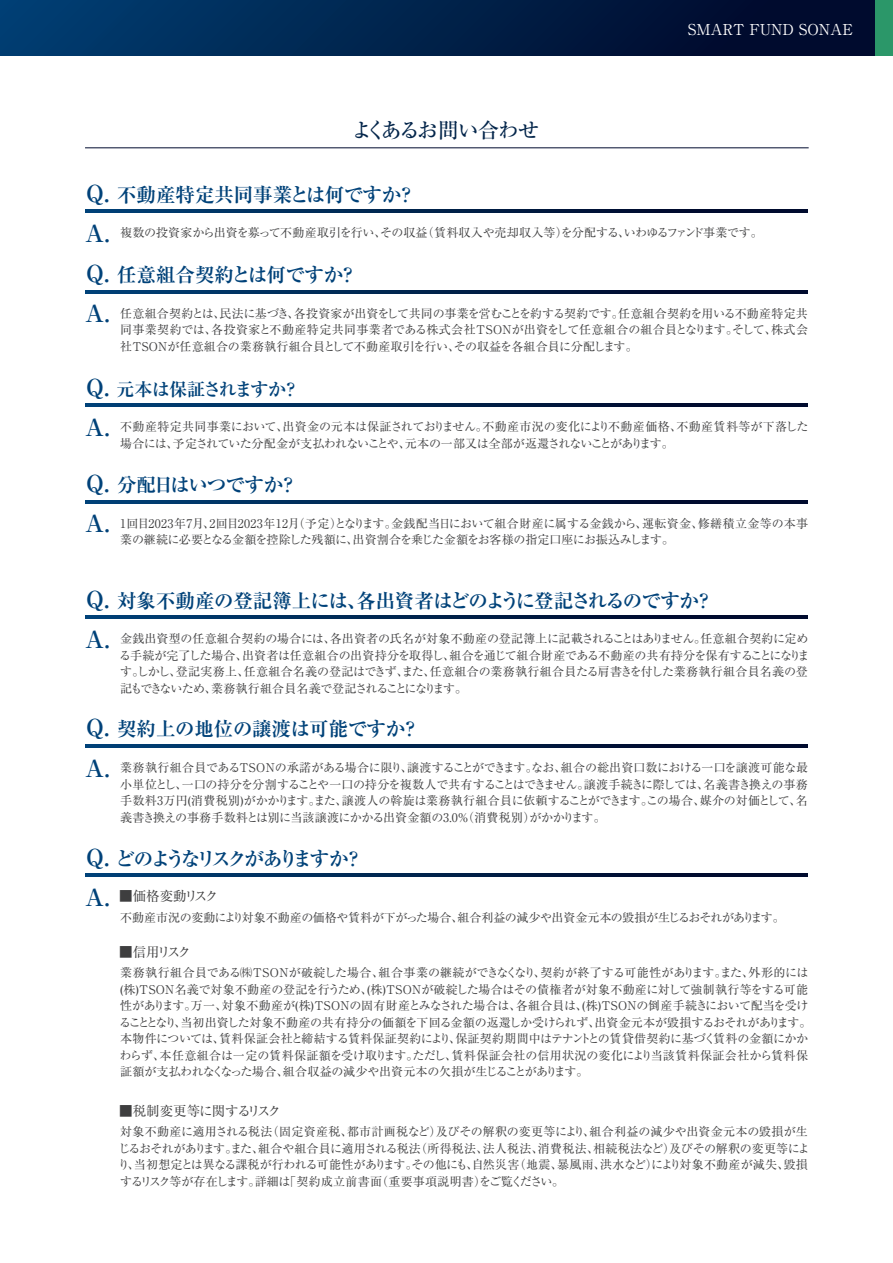
<style>
.page{position:relative;width:893px;height:1263px;background:#fff}
.page>*{position:absolute;margin:0;border:0;box-sizing:border-box;transform-origin:0 0}
.t1{font:700 23.4px "Ryumin Pr 6";color:#004279}
.t2{font:500 21px "Ryumin Pr 6";letter-spacing:-.06em;color:#04264b}
.t3{font:700 19.5px "Ryumin Pr 6";letter-spacing:-.03em;color:#004279}
.t4{font:700 19.5px "Ryumin Pr 6";letter-spacing:-.01em;color:#004279}
.t5{font:700 19.5px "Ryumin Pr 6";letter-spacing:-.185em;color:#004279}
.t6{font:700 18px "Ryumin Pr 6";letter-spacing:-.035em;color:#004279}
.t7{font:15px "Ryumin Pr 6";color:#fff}
.t8{font:13.5px "Ryumin Pr 6";letter-spacing:-.065em;color:#3e3e3f}
.t9{font:13.5px "Ryumin Pr 6";letter-spacing:-.085em;color:#3e3e3f}
.t10{font:12px/16.5px "Ryumin Pr 6";letter-spacing:-.01em;color:#3e3e3f}
.t11{font:12px "Ryumin Pr 6";letter-spacing:-.03em;color:#3e3e3f}
.s1{font-size:23.4px}
.s2{font-weight:700;font-size:23.4px;color:#004279}
</style>
<div class="page">
<div style="left:0;top:0;width:893px;height:55px;background:linear-gradient(to right,#003e71,#000423)"></div>
<div style="left:876px;top:0;width:17px;height:55px;background:#2b9769"></div>
<hr style="left:85px;top:148px;width:724px;height:1px;background:#000b2e">
<svg style="left:85px;top:209px;width:723px;height:4px"></svg>
<svg style="left:85px;top:290px;width:723px;height:3px"></svg>
<svg style="left:85px;top:403px;width:723px;height:4px"></svg>
<svg style="left:85px;top:500px;width:723px;height:3px"></svg>
<svg style="left:85px;top:615px;width:723px;height:4px"></svg>
<svg style="left:85px;top:744px;width:723px;height:3px"></svg>
<svg style="left:85px;top:874px;width:723px;height:3px"></svg>
<h2 class="t2" style="left:351px;top:113px;width:189px">よくあるお問い合わせ</h2>
<h3 class="t4" style="left:86px;top:179px;width:331px"><span class="s1">Q.</span> 不動産特定共同事業とは何ですか？</h3>
<p class="t7" style="left:688px;top:17px;width:166px">SMART FUND SONAE</p>
<p class="t10" style="left:85px;top:224px;width:679px"><span class="s2">A.</span> 複数の投資家から出資を募って不動産取引を行い、その収益（賃料収入や売却収入等）を分配する、いわゆるファンド事業です。</p>
<h3 class="t3" style="left:86px;top:259px;width:273px"><span class="s1">Q.</span> 任意組合契約とは何ですか？</h3>
<h1 class="t1" style="left:85px;top:295px;width:27px">A.</h1>
<p class="t10" style="left:120px;top:304px;width:689px;text-align:justify">任意組合契約とは、民法に基づき、各投資家が出資をして共同の事業を営むことを約する契約です。任意組合契約を用いる不動産特定共同事業契約では、各投資家と不動産特定共同事業者である株式会社TSONが出資をして任意組合の組合員となります。そして、株式会社TSONが任意組合の業務執行組合員として不動産取引を行い、その収益を各組合員に分配します。</p>
<h3 class="t6" style="left:86px;top:375px;width:215px"><span class="s1">Q.</span> 元本は保証されますか？</h3>
<h1 class="t1" style="left:85px;top:408px;width:27px">A.</h1>
<p class="t10" style="left:120px;top:418px;width:690px">不動産特定共同事業において、出資金の元本は保証されておりません。不動産市況の変化により不動産価格、不動産賃料等が下落した場合には、予定されていた分配金が支払われないことや、元本の一部又は全部が返還されないことがあります。</p>
<h3 class="t3" style="left:86px;top:470px;width:213px"><span class="s1">Q.</span> 分配日はいつですか？</h3>
<h1 class="t1" style="left:85px;top:505px;width:27px">A.</h1>
<p class="t10" style="left:120px;top:515px;width:689px">1回目2023年7月、2回目2023年12月（予定）となります。金銭配当日において組合財産に属する金銭から、運転資金、修繕積立金等の本事業の継続に必要となる金額を控除した残額に、出資割合を乗じた金額をお客様の指定口座にお振込みします。</p>
<h3 class="t3" style="left:86px;top:585px;width:629px"><span class="s1">Q.</span> 対象不動産の登記簿上には、各出資者はどのように登記されるのですか？</h3>
<h1 class="t1" style="left:85px;top:620px;width:27px">A.</h1>
<p class="t10" style="left:119px;top:630px;width:692px">金銭出資型の任意組合契約の場合には、各出資者の氏名が対象不動産の登記簿上に記載されることはありません。任意組合契約に定める手続が完了した場合、出資者は任意組合の出資持分を取得し、組合を通じて組合財産である不動産の共有持分を保有することになります。しかし、登記実務上、任意組合名義の登記はできず、また、任意組合の業務執行組合員たる肩書きを付した業務執行組合員名義の登記もできないため、業務執行組合員名義で登記されることになります。</p>
<h3 class="t3" style="left:86px;top:714px;width:335px"><span class="s1">Q.</span> 契約上の地位の譲渡は可能ですか？</h3>
<h1 class="t1" style="left:85px;top:749px;width:27px">A.</h1>
<p class="t10" style="left:120px;top:759px;width:689px;text-align:justify">業務執行組合員であるTSONの承諾がある場合に限り、譲渡することができます。なお、組合の総出資口数における一口を譲渡可能な最小単位とし、一口の持分を分割することや一口の持分を複数人で共有することはできません。譲渡手続きに際しては、名義書き換えの事務手数料3万円(消費税別)がかかります。また、譲渡人の斡旋は業務執行組合員に依頼することができます。この場合、媒介の対価として、名義書き換えの事務手数料とは別に当該譲渡にかかる出資金額の3.0％（消費税別）がかかります。</p>
<h3 class="t5" style="left:86px;top:843px;width:279px"><span class="s1">Q.</span> どのようなリスクがありますか？</h3>
<p class="t9" style="left:119px;top:885px;width:101px">■価格変動リスク</p>
<h1 class="t1" style="left:85px;top:879px;width:27px">A.</h1>
<p class="t11" style="left:120px;top:908px;width:666px">不動産市況の変動により対象不動産の価格や賃料が下がった場合、組合利益の減少や出資金元本の毀損が生じるおそれがあります。</p>
<p class="t8" style="left:119px;top:941px;width:74px">■信用リスク</p>
<p class="t10" style="left:119px;top:964px;width:694px">業務執行組合員である㈱TSONが破綻した場合、組合事業の継続ができなくなり、契約が終了する可能性があります。また、外形的には(株)TSON名義で対象不動産の登記を行うため、(株)TSONが破綻した場合はその債権者が対象不動産に対して強制執行等をする可能性があります。万一、対象不動産が(株)TSONの固有財産とみなされた場合は、各組合員は、(株)TSONの倒産手続きにおいて配当を受けることとなり、当初出資した対象不動産の共有持分の価額を下回る金額の返還しか受けられず、出資金元本が毀損するおそれがあります。本物件については、賃料保証会社と締結する賃料保証契約により、保証契約期間中はテナントとの賃貸借契約に基づく賃料の金額にかかわらず、本任意組合は一定の賃料保証額を受け取ります。ただし、賃料保証会社の信用状況の変化により当該賃料保証会社から賃料保証額が支払われなくなった場合、組合収益の減少や出資元本の欠損が生じることがあります。</p>
<p class="t8" style="left:119px;top:1100px;width:164px">■税制変更等に関するリスク</p>
<p class="t10" style="left:118px;top:1123px;width:693px">対象不動産に適用される税法（固定資産税、都市計画税など）及びその解釈の変更等により、組合利益の減少や出資金元本の毀損が生じるおそれがあります。また、組合や組合員に適用される税法（所得税法、法人税法、消費税法、相続税法など）及びその解釈の変更等により、当初想定とは異なる課税が行われる可能性があります。その他にも、自然災害（地震、暴風雨、洪水など）により対象不動産が減失、毀損するリスク等が存在します。詳細は「契約成立前書面（重要事項説明書）をご覧ください。</p>
</div>
